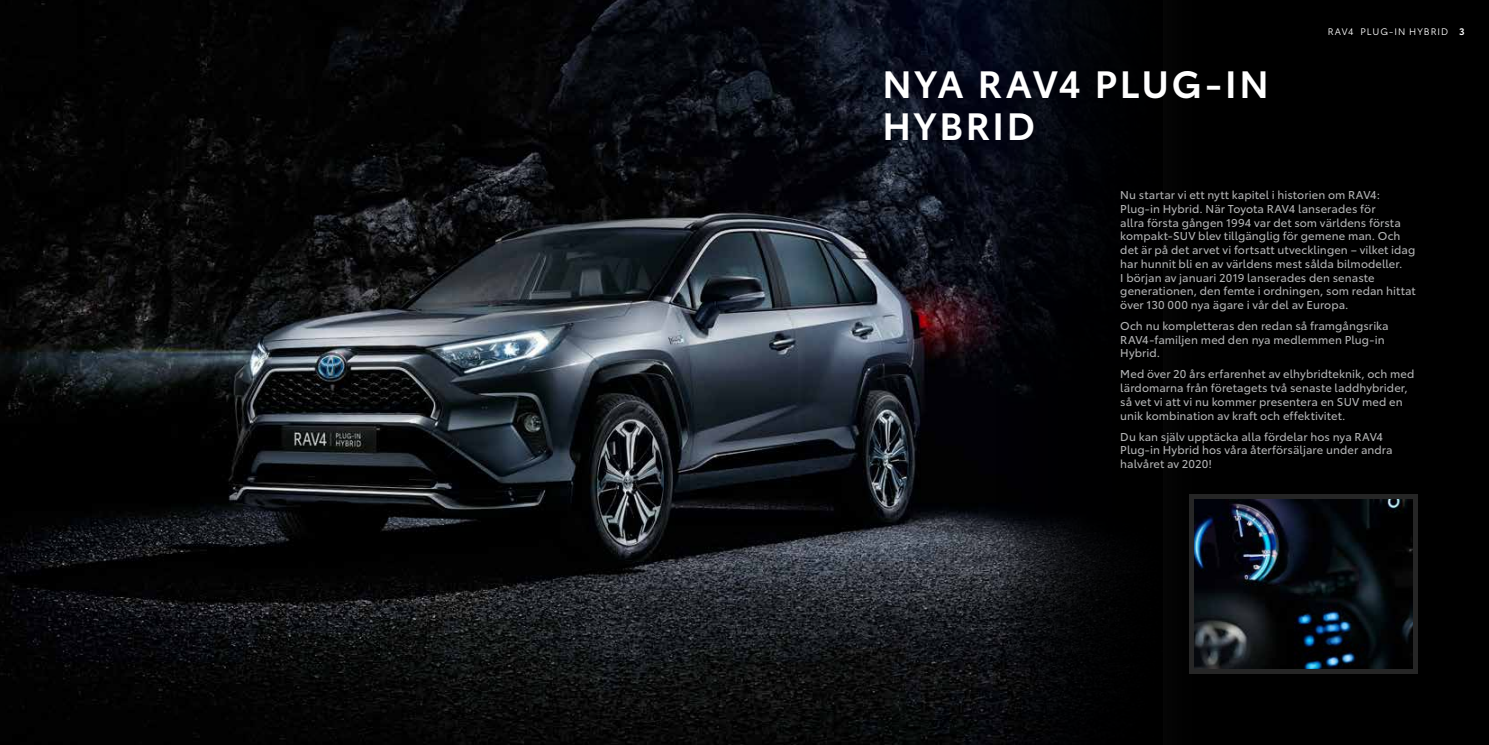
<style>
.page{position:relative;width:1489px;height:745px;background:#fff}
.page>*{position:absolute;margin:0;border:0;box-sizing:border-box;transform-origin:0 0}
.t1{font:600 37.5px/42.5px "Toyota Type";letter-spacing:.07em;color:#fff}
.t2{font:11.25px/13.8px "Toyota Type";letter-spacing:.005em;color:#b1b2b3}
.t3{font:9.38px "Toyota Type";letter-spacing:.1em;color:#fff}
.s1{font-weight:600}
</style>
<div class="page">
<img style="left:0;top:0;width:873px;height:744px">
<svg style="left:873px;top:0;width:615px;height:744px;background:#06070a"></svg>
<svg style="left:1189px;top:494px;width:228px;height:179px;background:#232324"></svg>
<img style="left:1194px;top:499px;width:218px;height:169px">
<h1 class="t1" style="left:882px;top:59px;width:387px">NYA RAV4 PLUG-IN<br>HYBRID</h1>
<p class="t3" style="left:1327px;top:25px;width:138px">RAV4 PLUG-IN HYBRID <span class="s1">3</span></p>
<p class="t2" style="left:1120px;top:187px;width:297px">Nu startar vi ett nytt kapitel i historien om RAV4:<br>Plug-in Hybrid. När Toyota RAV4 lanserades för<br>allra första gången 1994 var det som världens första kompakt-SUV blev tillgänglig för gemene man. Och det är på det arvet vi fortsatt utvecklingen – vilket idag har hunnit bli en av världens mest sålda bilmodeller.<br>I början av januari 2019 lanserades den senaste generationen, den femte i ordningen, som redan hittat över 130 000 nya ägare i vår del av Europa.</p>
<p class="t2" style="left:1120px;top:318px;width:270px">Och nu kompletteras den redan så framgångsrika<br>RAV4-familjen med den nya medlemmen Plug-in<br>Hybrid.</p>
<p class="t2" style="left:1120px;top:366px;width:296px">Med över 20 års erfarenhet av elhybridteknik, och med lärdomarna från företagets två senaste laddhybrider, så vet vi att vi nu kommer presentera en SUV med en unik kombination av kraft och effektivitet.</p>
<p class="t2" style="left:1120px;top:428px;width:274px">Du kan själv upptäcka alla fördelar hos nya RAV4<br>Plug-in Hybrid hos våra återförsäljare under andra halvåret av 2020!</p>
</div>
